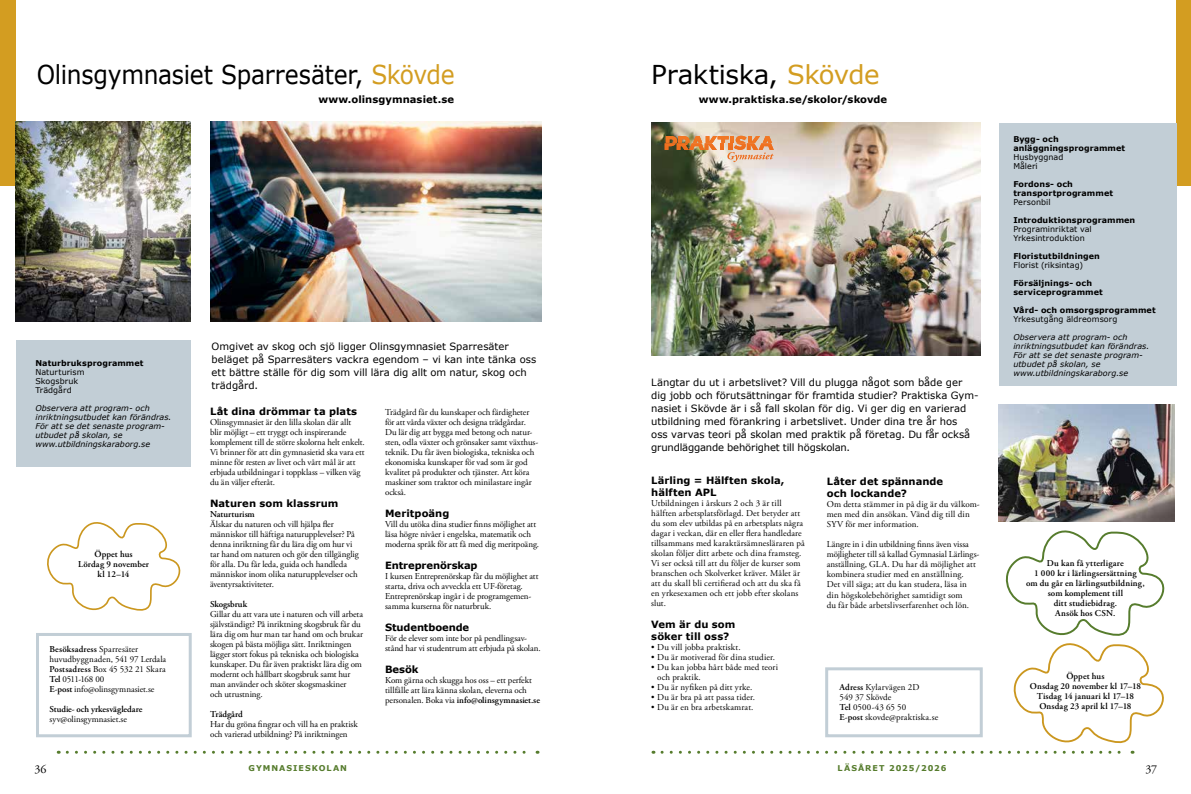
<style>
.page{position:relative;width:1191px;height:794px;background:#fff}
.page>*{position:absolute;margin:0;border:0;box-sizing:border-box;transform-origin:0 0}
.t1{font:26px "Verdana";letter-spacing:-.015em;color:#000;scale:.9 1}
.t2{font:26px "Verdana";letter-spacing:-.015em;color:#000}
.t3{font:12px "Adobe Garamond Pro";color:#000}
.t4{font:10px/13px "Verdana";letter-spacing:-.005em;color:#000}
.t5{font:700 10px/12px "Verdana";letter-spacing:.005em;color:#000}
.t6{font:700 10px "Verdana";letter-spacing:-.015em;color:#000}
.t7{font:9px/10px "Adobe Garamond Pro";color:#000}
.t8{font:600 9px/10px "Adobe Garamond Pro";letter-spacing:.01em;color:#000;text-align:center}
.t9{font:600 9px "Adobe Garamond Pro";letter-spacing:-.01em;color:#000}
.t10{font:italic 8px/9px "Verdana";letter-spacing:.005em;color:#000}
.t11{font:700 8px/9px "Verdana";letter-spacing:.01em;color:#000}
.t12{font:8px/9px "Verdana";letter-spacing:.01em;color:#000}
.t13{font:700 8px "Verdana";letter-spacing:.125em;color:#567c2d}
.s1{color:#d39d21}
.s2{font-weight:600}
</style>
<div class="page">
<svg style="left:67px;top:750px;width:471px;height:3px"></svg>
<div style="left:0;top:0;width:15px;height:185px;background:#d39d21"></div>
<div style="left:1176px;top:0;width:15px;height:185px;background:#d39d21"></div>
<div style="left:999px;top:123px;width:177px;height:263px;background:#c2ced6"></div>
<svg style="left:662px;top:519px;width:513px;height:235px"></svg>
<img style="left:651px;top:122px;width:330px;height:234px">
<img style="left:998px;top:404px;width:176px;height:118px">
<svg style="left:664px;top:136px;width:110px;height:26px;background:#c7956a"></svg>
<img style="left:16px;top:122px;width:175px;height:199px">
<img style="left:210px;top:122px;width:332px;height:199px">
<svg style="left:47px;top:522px;width:134px;height:89px"></svg>
<div style="left:16px;top:340px;width:175px;height:126px;background:#c2ced6"></div>
<div style="left:36px;top:633px;width:156px;height:104px;border:3px solid #c2ced6"></div>
<h1 class="t1" style="left:37px;top:58px;width:466px">Olinsgymnasiet Sparresäter, <span class="s1">Skövde</span></h1>
<p class="t5" style="left:318px;top:93px;width:137px">www.olinsgymnasiet.se</p>
<p class="t11" style="left:35px;top:358px;width:110px">Naturbruksprogrammet</p>
<p class="t12" style="left:35px;top:367px;width:51px">Naturturism<br>Skogsbruk<br>Trädgård</p>
<p class="t10" style="left:35px;top:403px;width:137px">Observera att program- och inriktningsutbudet kan förändras.<br>För att se det senaste program&shy;utbudet på skolan, se www.utbildningskaraborg.se</p>
<p class="t8" style="left:78px;top:549px;width:72px">Öppet hus<br>Lördag 9 november kl 12–14</p>
<p class="t7" style="left:49px;top:644px;width:118px"><span class="s2">Besöksadress</span> Sparresäter huvudbyggnaden, 541 97 Lerdala<br><span class="s2">Postsadress</span> Box 45 532 21 Skara<br><span class="s2">Tel</span> 0511-168 00<br><span class="s2">E-post</span> info@olinsgymnasiet.se</p>
<p class="t8" style="left:49px;top:704px;width:94px">Studie- och yrkesvägledare</p>
<p class="t7" style="left:49px;top:714px;width:79px">syv@olinsgymnasiet.se</p>
<p class="t4" style="left:212px;top:340px;width:326px">Omgivet av skog och sjö ligger Olinsgymnasiet Sparresäter beläget på Sparresäters vackra egendom – vi kan inte tänka oss ett bättre ställe för dig som vill lära dig allt om natur, skog och trädgård.</p>
<p class="t5" style="left:210px;top:405px;width:148px">Låt dina drömmar ta plats</p>
<p class="t7" style="left:210px;top:417px;width:156px">Olinsgymnasiet är den lilla skolan där allt blir möjligt – ett tryggt och inspirerande komplement till de större skolorna helt enkelt.<br>Vi brinner för att din gymnasietid ska vara ett minne för resten av livet och vårt mål är att erbjuda utbildningar i toppklass – vilken väg du än väljer efteråt.</p>
<p class="t5" style="left:210px;top:497px;width:130px">Naturen som klassrum</p>
<p class="t8" style="left:210px;top:509px;width:46px">Naturturism</p>
<p class="t7" style="left:210px;top:519px;width:150px">Älskar du naturen och vill hjälpa fler människor till häftiga naturupplevelser? På denna inriktning får du lära dig om hur vi tar hand om naturen och gör den tillgänglig för alla. Du får leda, guida och handleda människor inom olika naturupplevelser och äventyrsaktiviteter.</p>
<p class="t9" style="left:210px;top:599px;width:38px">Skogsbruk</p>
<p class="t7" style="left:210px;top:609px;width:154px">Gillar du att vara ute i naturen och vill arbeta självständigt? På inriktning skogsbruk får du lära dig om hur man tar hand om och brukar skogen på bästa möjliga sätt. Inriktningen lägger stort fokus på tekniska och biologiska kunskaper. Du får även praktiskt lära dig om modernt och hållbart skogsbruk samt hur man använder och sköter skogsmaskiner<br>och utrustning.</p>
<p class="t8" style="left:210px;top:709px;width:34px">Trädgård</p>
<p class="t7" style="left:210px;top:719px;width:149px">Har du gröna fingrar och vill ha en praktisk och varierad utbildning? På inriktningen</p>
<p class="t7" style="left:385px;top:407px;width:155px">Trädgård får du kunskaper och färdigheter för att vårda växter och designa trädgårdar.<br>Du lär dig att bygga med betong och natur&shy;sten, odla växter och grönsaker samt växthus&shy;teknik. Du får även biologiska, tekniska och ekonomiska kunskaper för vad som är god kvalitet på produkter och tjänster. Att köra maskiner som traktor och minilastare ingår också.</p>
<p class="t5" style="left:385px;top:507px;width:66px">Meritpoäng</p>
<p class="t7" style="left:385px;top:519px;width:155px">Vill du utöka dina studier finns möjlighet att läsa högre nivåer i engelska, matematik och moderna språk för att få med dig meritpoäng.</p>
<p class="t6" style="left:385px;top:559px;width:94px">Entreprenörskap</p>
<p class="t7" style="left:385px;top:571px;width:155px">I kursen Entreprenörskap får du möjlighet att starta, driva och avveckla ett UF-företag.<br>Entreprenörskap ingår i de programgemen&shy;samma kurserna för naturbruk.</p>
<p class="t5" style="left:385px;top:621px;width:86px">Studentboende</p>
<p class="t7" style="left:385px;top:633px;width:157px">För de elever som inte bor på pendlingsav&shy;stånd har vi studentrum att erbjuda på skolan.</p>
<p class="t5" style="left:385px;top:663px;width:35px">Besök</p>
<p class="t7" style="left:385px;top:675px;width:156px">Kom gärna och skugga hos oss – ett perfekt tillfälle att lära känna skolan, eleverna och personalen. Boka via <span class="s2">info@olinsgymnasiet.se</span></p>
<h1 class="t2" style="left:651px;top:58px;width:230px">Praktiska, <span class="s1">Skövde</span></h1>
<p class="t5" style="left:699px;top:93px;width:190px">www.praktiska.se/skolor/skovde</p>
<p class="t4" style="left:651px;top:375px;width:329px">Längtar du ut i arbetslivet? Vill du plugga något som både ger dig jobb och förutsättningar för framtida studier? Praktiska Gym&shy;nasiet i Skövde är i så fall skolan för dig. Vi ger dig en varierad utbildning med förankring i arbetslivet. Under dina tre år hos<br>oss varvas teori på skolan med praktik på företag. Du får också grundläggande behörighet till högskolan.</p>
<p class="t5" style="left:651px;top:474px;width:135px">Lärling = Hälften skola, hälften APL</p>
<p class="t7" style="left:651px;top:498px;width:155px">Utbildningen i årskurs 2 och 3 är till hälften arbetsplatsförlagd. Det betyder att du som elev utbildas på en arbetsplats några dagar i veckan, där en eller flera handledare tillsammans med karaktärsämnesläraren på skolan följer ditt arbete och dina framsteg.<br>Vi ser också till att du följer de kurser som branschen och Skolverket kräver. Målet är att du skall bli certifierad och att du ska få en yrkesexamen och ett jobb efter skolans slut.</p>
<p class="t5" style="left:651px;top:618px;width:86px">Vem är du som söker till oss?</p>
<p class="t7" style="left:651px;top:642px;width:91px">• Du vill jobba praktiskt.</p>
<p class="t7" style="left:651px;top:652px;width:125px">• Du är motiverad för dina studier.</p>
<p class="t7" style="left:657px;top:662px;width:122px;text-indent:-6px">• Du kan jobba hårt både med teori och praktik.</p>
<p class="t7" style="left:651px;top:682px;width:103px">• Du är nyfiken på ditt yrke.</p>
<p class="t7" style="left:651px;top:692px;width:105px">• Du är bra på att passa tider.</p>
<p class="t7" style="left:651px;top:702px;width:104px">• Du är en bra arbetskamrat.</p>
<p class="t5" style="left:827px;top:476px;width:118px">Låter det spännande och lockande?</p>
<p class="t7" style="left:827px;top:500px;width:154px">Om detta stämmer in på dig är du välkom&shy;men med din ansökan. Vänd dig till din<br>SYV för mer information.</p>
<p class="t7" style="left:827px;top:540px;width:154px">Längre in i din utbildning finns även vissa möjligheter till så kallad Gymnasial Lärlings&shy;anställning, GLA. Du har då möjlighet att kombinera studier med en anställning.<br>Det vill säga; att du kan studera, läsa in din högskolebehörighet samtidigt som<br>du får både arbetslivserfarenhet och lön.</p>
<p class="t7" style="left:839px;top:682px;width:100px"><span class="s2">Adress</span> Kylarvägen 2D<br>549 37 Skövde<br><span class="s2">Tel</span> 0500-43 65 50<br><span class="s2">E-post</span> skovde@praktiska.se</p>
<p class="t11" style="left:1013px;top:135px;width:113px">Bygg- och anläggningsprogrammet</p>
<p class="t12" style="left:1013px;top:153px;width:51px">Husbyggnad<br>Måleri</p>
<p class="t11" style="left:1013px;top:180px;width:101px">Fordons- och transportprogrammet</p>
<p class="t12" style="left:1013px;top:198px;width:39px">Personbil</p>
<p class="t11" style="left:1013px;top:216px;width:123px">Introduktionsprogrammen</p>
<p class="t12" style="left:1013px;top:225px;width:80px">Programinriktat val<br>Yrkesintroduktion</p>
<p class="t11" style="left:1013px;top:252px;width:88px">Floristutbildningen</p>
<p class="t12" style="left:1013px;top:261px;width:71px">Florist (riksintag)</p>
<p class="t11" style="left:1013px;top:279px;width:91px">Försäljnings- och serviceprogrammet</p>
<p class="t11" style="left:1013px;top:306px;width:144px">Vård- och omsorgsprogrammet</p>
<p class="t12" style="left:1013px;top:315px;width:106px">Yrkesutgång äldreomsorg</p>
<p class="t10" style="left:1013px;top:333px;width:137px">Observera att program- och inriktningsutbudet kan förändras.<br>För att se det senaste program&shy;utbudet på skolan, se www.utbildningskaraborg.se</p>
<p class="t8" style="left:1026px;top:558px;width:120px">Du kan få ytterligare<br>1 000 kr i lärlingsersättning<br>om du går en lärlingsutbildning, som komplement till<br>ditt studiebidrag.<br>Ansök hos CSN.</p>
<p class="t8" style="left:1030px;top:671px;width:113px">Öppet hus<br>Onsdag 20 november kl 17–18<br>Tisdag 14 januari kl 17–18<br>Onsdag 23 april kl 17–18</p>
<h2 class="t3" style="left:35px;top:762px;width:13px">36</h2>
<p class="t13" style="left:248px;top:763px;width:100px">GYMNASIESKOLAN</p>
<p class="t13" style="left:837px;top:763px;width:110px">LÄSÅRET 2025/2026</p>
<h2 class="t3" style="left:1145px;top:762px;width:13px">37</h2>
</div>
